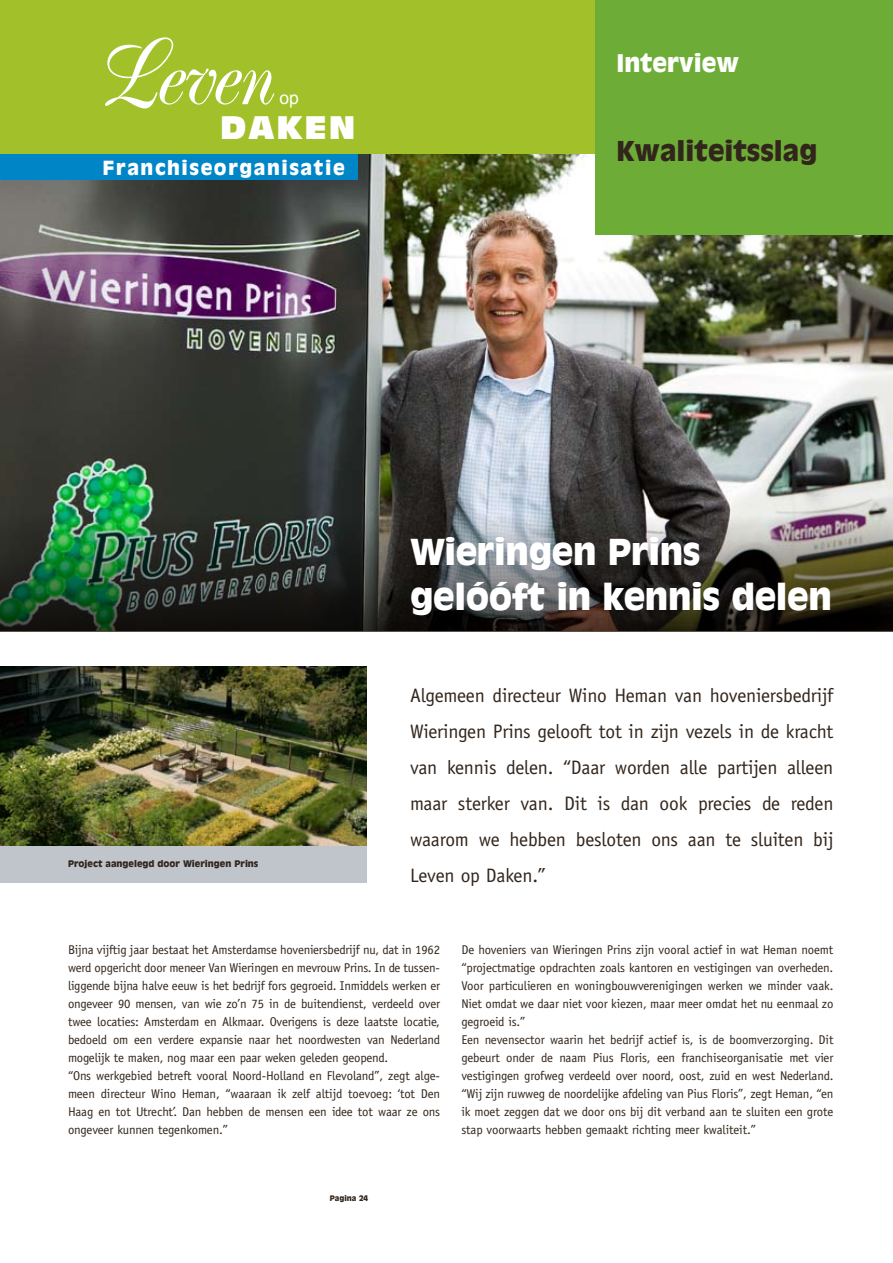
<style>
.page{position:relative;width:893px;height:1263px;background:#fff}
.page>*{position:absolute;margin:0;border:0;box-sizing:border-box;transform-origin:0 0}
.t1{font:81.3px "Poppl Exquisit";letter-spacing:.01em;color:#fff}
.t2{font:900 35.25px/45px "Antique Olive";letter-spacing:-.01em;color:#fff}
.t3{font:31.95px "Antique Olive Compact";letter-spacing:.05em;color:#fff}
.t4{font:900 27px "Antique Olive";color:#32261c}
.t5{font:900 24px "Antique Olive";color:#fff}
.t6{font:19.5px/36px "Officina Sans";letter-spacing:-.01em;color:#32261c;text-align:justify}
.t7{font:900 19.2px "Antique Olive";letter-spacing:.08em;color:#fff}
.t8{font:17.55px "Arial";color:#fff}
.t9{font:12.75px/18px "Officina Sans";letter-spacing:-.01em;color:#32261c}
.t10{font:900 9px "Antique Olive";color:#32261c}
.t11{font:900 7.5px "Antique Olive";color:#32261c}
</style>
<div class="page">
<img style="left:0;top:153px;width:893px;height:362px">
<img style="left:0;top:666px;width:367px;height:180px">
<div style="left:0;top:153px;width:358px;height:27px;background:#0086c7"></div>
<div style="left:0;top:0;width:610px;height:153px;background:#a2c029"></div>
<div style="left:595px;top:0;width:298px;height:234px;background:#6dad37"></div>
<div style="left:0;top:846px;width:379px;height:36px;background:#c0c5cc"></div>
<div style="left:367px;top:666px;width:526px;height:252px;background:#fff"></div>
<img style="left:0;top:515px;width:893px;height:116px">
<h1 class="t1" style="left:91px;top:28px;width:181px">Leven</h1>
<h3 class="t3" style="left:220px;top:108px;width:137px">DAKEN</h3>
<h3 class="t8" style="left:279px;top:86px;width:21px">op</h3>
<h3 class="t7" style="left:103px;top:156px;width:243px">Franchiseorganisatie</h3>
<h3 class="t5" style="left:617px;top:49px;width:124px">Interview</h3>
<h3 class="t4" style="left:617px;top:135px;width:202px">Kwaliteitsslag</h3>
<p class="t10" style="left:68px;top:858px;width:192px">Project aangelegd door Wieringen Prins</p>
<h2 class="t2" style="left:410px;top:528px;width:423px">Wieringen Prins gelóóft in kennis delen</h2>
<p class="t6" style="left:410px;top:677px;width:425px">Algemeen directeur Wino Heman van hoveniersbedrijf Wieringen Prins gelooft tot in zijn vezels in de kracht van kennis delen. “Daar worden alle partijen alleen maar sterker van. Dit is dan ook precies de reden waarom we hebben besloten ons aan te sluiten bij Leven op Daken.”</p>
<p class="t9" style="left:68px;top:941px;width:374px">Bijna vijftig jaar bestaat het Amsterdamse hoveniersbedrijf nu, dat in 1962 werd opgericht door meneer Van Wieringen en mevrouw Prins. In de tussen&shy;liggende bijna halve eeuw is het bedrijf fors gegroeid. Inmiddels werken er ongeveer 90 mensen, van wie zo’n 75 in de buitendienst, verdeeld over twee locaties: Amsterdam en Alkmaar. Overigens is deze laatste locatie, bedoeld om een verdere expansie naar het noordwesten van Nederland mogelijk te maken, nog maar een paar weken geleden geopend.<br>“Ons werkgebied betreft vooral Noord-Holland en Flevoland”, zegt alge&shy;meen directeur Wino Heman, “waaraan ik zelf altijd toevoeg: ‘tot Den Haag en tot Utrecht’. Dan hebben de mensen een idee tot waar ze ons ongeveer kunnen tegenkomen.”</p>
<p class="t9" style="left:461px;top:941px;width:374px">De hoveniers van Wieringen Prins zijn vooral actief in wat Heman noemt “projectmatige opdrachten zoals kantoren en vestigingen van overheden.<br>Voor particulieren en woningbouwverenigingen werken we minder vaak.<br>Niet omdat we daar niet voor kiezen, maar meer omdat het nu eenmaal zo gegroeid is.”<br>Een nevensector waarin het bedrijf actief is, is de boomverzorging. Dit gebeurt onder de naam Pius Floris, een franchiseorganisatie met vier vestigingen grofweg verdeeld over noord, oost, zuid en west Nederland. “Wij zijn ruwweg de noordelijke afdeling van Pius Floris”, zegt Heman, “en ik moet zeggen dat we door ons bij dit verband aan te sluiten een grote stap voorwaarts hebben gemaakt richting meer kwaliteit.”</p>
<p class="t11" style="left:330px;top:1194px;width:40px">Pagina 24</p>
</div>
